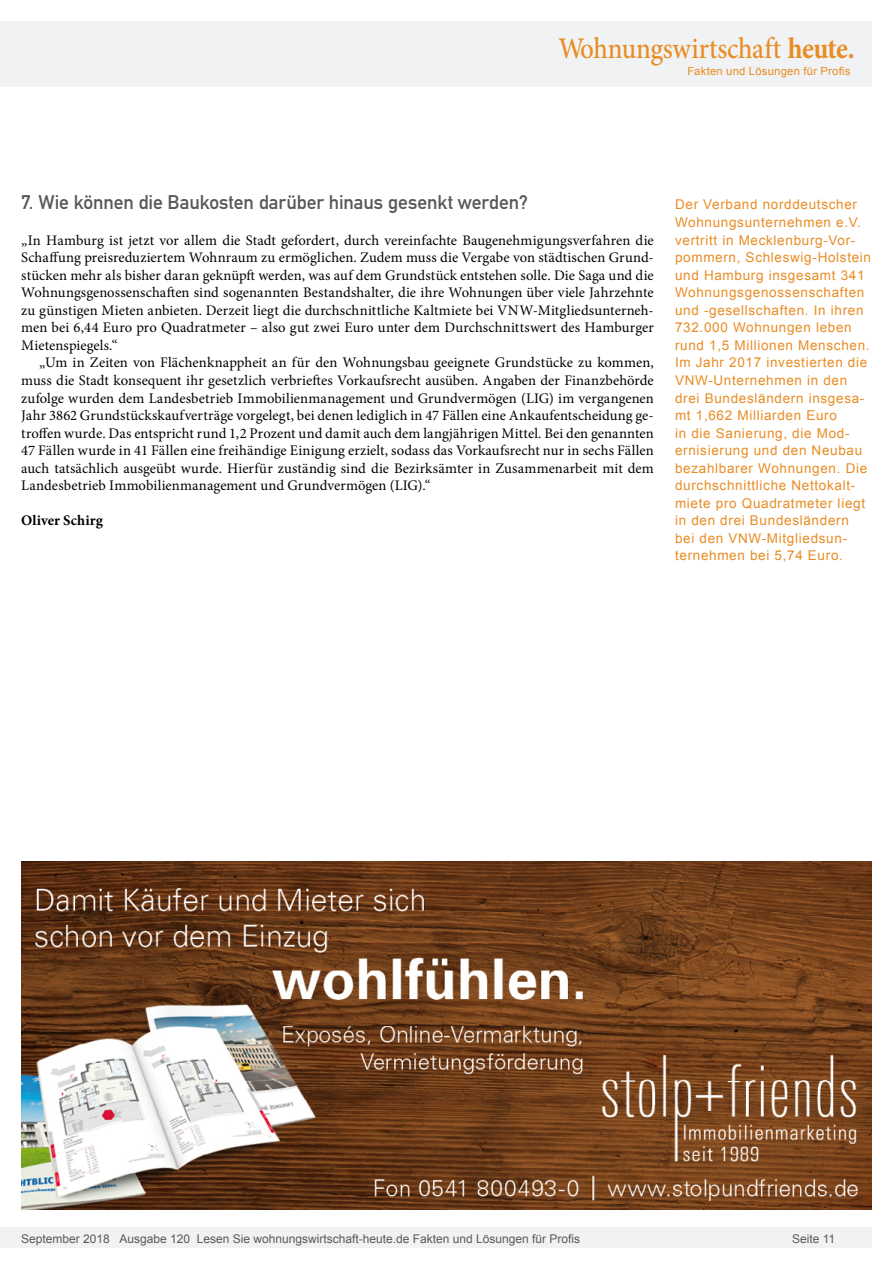
<style>
.page{position:relative;width:893px;height:1263px;background:#fff}
.page>*{position:absolute;margin:0;border:0;box-sizing:border-box;transform-origin:0 0}
.t1{font:500 30px "Minion Pro";letter-spacing:-.01em;color:#e88c24;scale:.9 1}
.Überschrift_Grau{font:19.5px "DIN Mittelschrift";letter-spacing:-.005em;color:#595959}
.Fliesstext{font:14.7px/17.5px "Minion Pro";color:#000;text-align:justify}
.Fließtext_erste_Zeil{font:14.7px/17.5px "Minion Pro";letter-spacing:.005em;color:#000;text-align:justify}
.AUTOR{font:700 14.7px "Minion Pro";letter-spacing:.01em;color:#000}
.Info{font:13.5px/17.5px "Arial";letter-spacing:.05em;color:#e88c24}
.t2{font:12px "Arial";color:#595959}
.t3{font:11.25px "Arial";letter-spacing:.025em;color:#e88c24}
.s1{font-weight:700}
</style>
<div class="page">
<div style="left:0;top:1227px;width:872px;height:20px;background:#f1f2f3"></div>
<div style="left:0;top:21px;width:872px;height:66px;background:#f1f2f3"></div>
<img style="left:21px;top:861px;width:851px;height:349px">
<h1 class="t1" style="left:558px;top:28px;width:331px">Wohnungswirtschaft <span class="s1">heute.</span></h1>
<p class="t3" style="left:687px;top:63px;width:165px">Fakten und Lösungen für Profis</p>
<p class="Überschrift_Grau" style="left:21px;top:191px;width:509px">7. Wie können die Baukosten darüber hinaus gesenkt werden?</p>
<p class="Fließtext_erste_Zeil" style="left:21px;top:231px;width:634px">„In Hamburg ist jetzt vor allem die Stadt gefordert, durch vereinfachte Baugenehmigungsverfahren die Schaffung preisreduziertem Wohnraum zu ermöglichen. Zudem muss die Vergabe von städtischen Grund&shy;stücken mehr als bisher daran geknüpft werden, was auf dem Grundstück entstehen solle. Die Saga und die Wohnungsgenossenschaften sind sogenannten Bestandshalter, die ihre Wohnungen über viele Jahrzehnte zu günstigen Mieten anbieten. Derzeit liegt die durchschnittliche Kaltmiete bei VNW-Mitgliedsunterneh&shy;men bei 6,44 Euro pro Quadratmeter – also gut zwei Euro unter dem Durchschnittswert des Hamburger Mietenspiegels.“</p>
<p class="Fliesstext" style="left:21px;top:354px;width:634px;text-indent:18px">„Um in Zeiten von Flächenknappheit an für den Wohnungsbau geeignete Grundstücke zu kommen, muss die Stadt konsequent ihr gesetzlich verbrieftes Vorkaufsrecht ausüben. Angaben der Finanzbehörde zufolge wurden dem Landesbetrieb Immobilienmanagement und Grundvermögen (LIG) im vergangenen Jahr 3862 Grundstückskaufverträge vorgelegt, bei denen lediglich in 47 Fällen eine Ankaufentscheidung ge&shy;troffen wurde. Das entspricht rund 1,2 Prozent und damit auch dem langjährigen Mittel. Bei den genannten 47 Fällen wurde in 41 Fällen eine freihändige Einigung erzielt, sodass das Vorkaufsrecht nur in sechs Fällen auch tatsächlich ausgeübt wurde. Hierfür zuständig sind die Bezirksämter in Zusammenarbeit mit dem Landesbetrieb Immobilienmanagement und Grundvermögen (LIG).“</p>
<p class="AUTOR" style="left:21px;top:510px;width:83px">Oliver Schirg</p>
<p class="Info" style="left:675px;top:196px;width:198px">Der Verband norddeutscher<br>Wohnungsunternehmen e.V. vertritt in Mecklenburg-Vor&shy;pommern, Schleswig-Holstein und Hamburg insgesamt 341<br>Wohnungsgenossenschaften und -gesellschaften. In ihren<br>732.000 Wohnungen leben rund 1,5 Millionen Menschen.<br>Im Jahr 2017 investierten die<br>VNW-Unternehmen in den drei Bundesländern insgesa&shy;mt 1,662 Milliarden Euro<br>in die Sanierung, die Mod&shy;ernisierung und den Neubau bezahlbarer Wohnungen. Die durchschnittliche Nettokalt&shy;miete pro Quadratmeter liegt in den drei Bundesländern bei den VNW-Mitgliedsun&shy;ternehmen bei 5,74 Euro.</p>
<p class="t2" style="left:21px;top:1230px;width:560px">September 2018 Ausgabe 120 Lesen Sie wohnungswirtschaft-heute.de Fakten und Lösungen für Profis</p>
<p class="t2" style="left:792px;top:1231px;width:45px">Seite 11</p>
</div>
